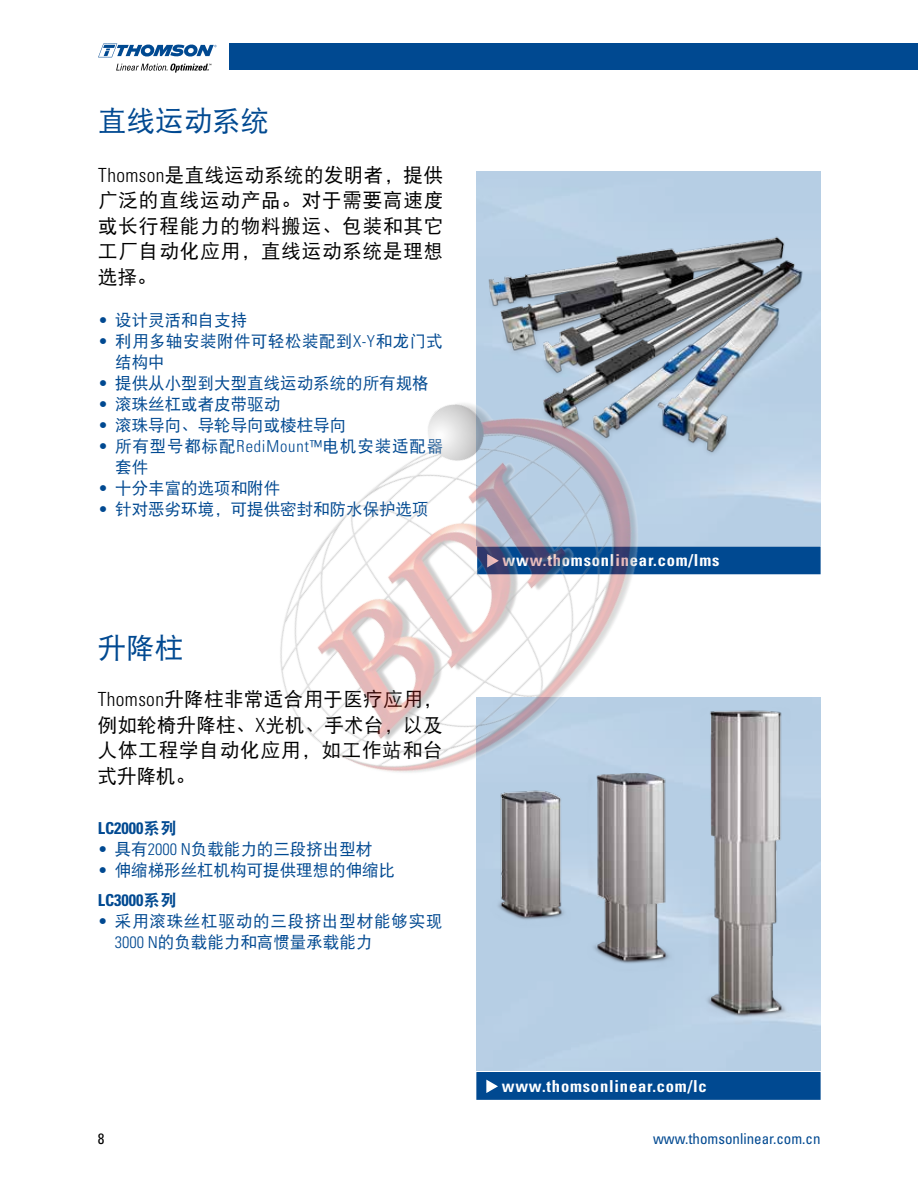
<style>
.page{position:relative;width:918px;height:1188px;background:#fff}
.page>*{position:absolute;margin:0;border:0;box-sizing:border-box;transform-origin:0 0}
.t1{font:28.5px "DF Hei W5";color:#004991}
.t2{font:19.5px/25.5px "DF Hei W5";letter-spacing:.045em;color:#000;text-align:justify}
.t3{font:16.5px "DF Hei W5";color:#004991}
.t4{font:16.5px/21px "DF Hei W5";letter-spacing:.05em;color:#004991}
.t5{font:700 condensed 16.5px "Univers LT Std";letter-spacing:.05em;color:#fff}
.t6{font:16.5px/21px "DF Hei W5";letter-spacing:.03em;color:#004991}
.t7{font:700 condensed 16.5px "Univers LT Std";color:#004991}
.t8{font:condensed 15px "Univers LT Std";color:#004991}
.t9{font:condensed 15px "Univers LT Std";color:#000}
.s1{font-family:"Univers LT Std";font-weight:300;font-stretch:condensed}
.s2{font-family:"DF Hei W9";font-weight:400;font-stretch:normal}
</style>
<div class="page">
<svg style="left:98px;top:44px;width:119px;height:13px"></svg>
<svg style="left:116px;top:64px;width:96px;height:9px"></svg>
<div style="left:230px;top:43px;width:688px;height:27px;background:#004991"></div>
<img style="left:491px;top:706px;width:322px;height:317px">
<div style="left:477px;top:1073px;width:343px;height:26px;background:#004991"></div>
<svg style="left:486px;top:1079px;width:12px;height:14px"></svg>
<div style="left:476px;top:1072px;width:345px;height:28px;border:2px solid #004991"></div>
<div style="left:478px;top:547px;width:342px;height:27px;background:#004991"></div>
<img style="left:476px;top:225px;width:344px;height:240px">
<img style="left:280px;top:316px;width:457px;height:556px">
<h1 class="t1" style="left:98px;top:106px;width:173px">直线运动系统</h1>
<p class="t2" style="left:98px;top:162px;width:346px"><span class="s1">Thomson</span>是直线运动系统的发明者，提供广泛的直线运动产品。对于需要高速度或长行程能力的物料搬运、包装和其它工厂自动化应用，直线运动系统是理想选择。</p>
<p class="t3" style="left:98px;top:312px;width:151px"><span class="s1">•</span> 设计灵活和自支持</p>
<p class="t6" style="left:115px;top:330px;width:329px;text-indent:-17px"><span class="s1">•</span> 利用多轴安装附件可轻松装配到<span class="s1">X-Y</span>和龙门式结构中</p>
<p class="t3" style="left:98px;top:375px;width:332px"><span class="s1">•</span> 提供从小型到大型直线运动系统的所有规格</p>
<p class="t3" style="left:98px;top:396px;width:184px"><span class="s1">•</span> 滚珠丝杠或者皮带驱动</p>
<p class="t3" style="left:98px;top:417px;width:250px"><span class="s1">•</span> 滚珠导向、导轮导向或棱柱导向</p>
<p class="t4" style="left:115px;top:435px;width:329px;text-indent:-17px"><span class="s1">•</span> 所有型号都标配<span class="s1">RediMount™</span>电机安装适配器套件</p>
<p class="t3" style="left:98px;top:480px;width:184px"><span class="s1">•</span> 十分丰富的选项和附件</p>
<p class="t3" style="left:98px;top:501px;width:332px"><span class="s1">•</span> 针对恶劣环境，可提供密封和防水保护选项</p>
<h1 class="t1" style="left:98px;top:634px;width:87px">升降柱</h1>
<p class="t2" style="left:98px;top:687px;width:346px"><span class="s1">Thomson</span>升降柱非常适合用于医疗应用，例如轮椅升降柱、<span class="s1">X</span>光机、手术台，以及人体工程学自动化应用，如工作站和台式升降机。</p>
<p class="t7" style="left:98px;top:818px;width:80px">LC2000<span class="s2">系列</span></p>
<p class="t3" style="left:98px;top:841px;width:276px"><span class="s1">•</span> 具有<span class="s1">2000 N</span>负载能力的三段挤出型材</p>
<p class="t3" style="left:98px;top:862px;width:299px"><span class="s1">•</span> 伸缩梯形丝杠机构可提供理想的伸缩比</p>
<p class="t7" style="left:98px;top:890px;width:80px">LC3000<span class="s2">系列</span></p>
<p class="t4" style="left:115px;top:910px;width:329px;text-indent:-17px"><span class="s1">•</span> 采用滚珠丝杠驱动的三段挤出型材能够实现<br><span class="s1">3000 N</span>的负载能力和高惯量承载能力</p>
<p class="t5" style="left:503px;top:550px;width:218px">www.thomsonlinear.com/lms</p>
<p class="t5" style="left:502px;top:1076px;width:207px">www.thomsonlinear.com/lc</p>
<p class="t9" style="left:98px;top:1129px;width:8px">8</p>
<p class="t8" style="left:653px;top:1129px;width:169px">www.thomsonlinear.com.cn</p>
</div>
